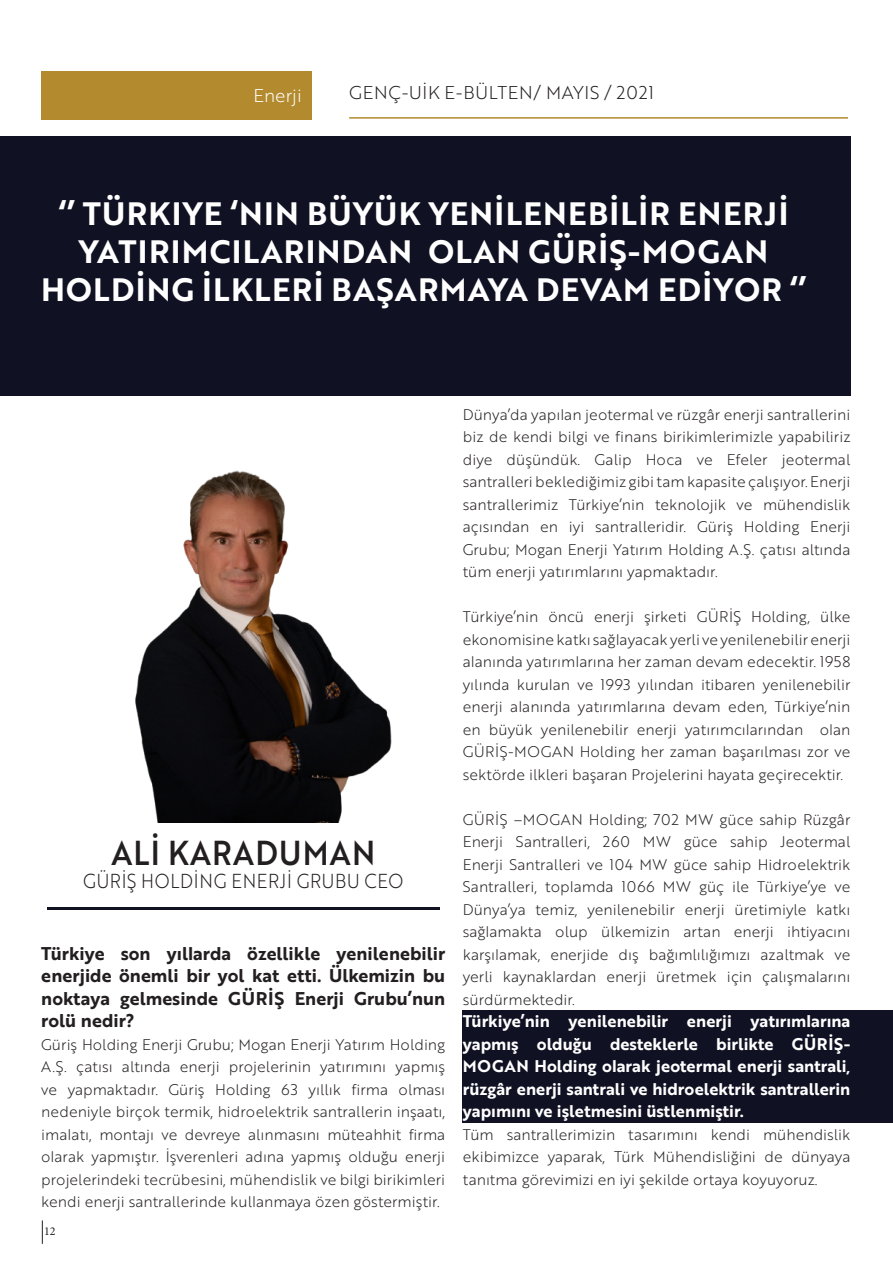
<style>
.page{position:relative;width:893px;height:1263px;background:#fff}
.page>*{position:absolute;margin:0;border:0;box-sizing:border-box;transform-origin:0 0}
.t1{font:500 33.75px "Brother 1816";letter-spacing:.04em;color:#231f20;scale:.91 1}
.t2{font:700 31.5px "Brother 1816";letter-spacing:.04em;color:#fff}
.t3{font:300 19.65px "Brother 1816";letter-spacing:.04em;color:#231f20;scale:.91 1}
.t4{font:700 18px/22.5px "Brother 1816";color:#231f20;text-align:justify}
.t5{font:300 18px "Brother 1816";letter-spacing:.04em;color:#231f20}
.t6{font:300 18px "Brother 1816";color:#fff}
.t7{font:700 16.5px/22.5px "Brother 1816";color:#fff;text-align:justify}
.t8{font:300 15px/22.5px "Brother 1816";color:#231f20;text-align:justify}
.t9{font:12px "Minion Pro";color:#231f20}
</style>
<div class="page">
<svg style="left:42px;top:1220px;width:1px;height:24px"></svg>
<div style="left:0;top:136px;width:850px;height:259px;background:#101123"></div>
<div style="left:41px;top:71px;width:270px;height:48px;background:#b38a2e"></div>
<hr style="left:349px;top:117px;width:499px;height:2px;background:#b38a2e">
<div style="left:463px;top:1010px;width:430px;height:113px;background:#101123"></div>
<hr style="left:47px;top:907px;width:392px;height:3px;background:#101123">
<img style="left:135px;top:470px;width:257px;height:353px">
<p class="t6" style="left:254px;top:82px;width:50px">Enerji</p>
<p class="t5" style="left:349px;top:79px;width:306px">GENÇ-UİK E-BÜLTEN/ MAYIS / 2021</p>
<p class="t2" style="left:59px;top:190px;width:731px">‘’ TÜRKIYE ‘NIN BÜYÜK YENİLENEBİLİR ENERJİ</p>
<p class="t2" style="left:79px;top:228px;width:691px">YATIRIMCILARINDAN OLAN GÜRİŞ-MOGAN</p>
<p class="t2" style="left:41px;top:265px;width:767px">HOLDİNG İLKLERİ BAŞARMAYA DEVAM EDİYOR ‘’</p>
<p class="t1" style="left:111px;top:827px;width:291px">ALİ KARADUMAN</p>
<p class="t3" style="left:83px;top:867px;width:353px">GÜRİŞ HOLDİNG ENERJİ GRUBU CEO</p>
<p class="t4" style="left:41px;top:941px;width:405px">Türkiye son yıllarda özellikle yenilenebilir enerjide önemli bir yol kat etti. Ülkemizin bu noktaya gelmesinde GÜRİŞ Enerji Grubu’nun rolü nedir?</p>
<p class="t8" style="left:41px;top:1033px;width:405px">Güriş Holding Enerji Grubu; Mogan Enerji Yatırım Holding A.Ş. çatısı altında enerji projelerinin yatırımını yapmış ve yapmaktadır. Güriş Holding 63 yıllık firma olması nedeniyle birçok termik, hidroelektrik santrallerin inşaatı, imalatı, montajı ve devreye alınmasını müteahhit firma olarak yapmıştır. İşverenleri adına yapmış olduğu enerji projelerindeki tecrübesini, mühendislik ve bilgi birikimleri kendi enerji santrallerinde kullanmaya özen göstermiştir.</p>
<p class="t9" style="left:44px;top:1223px;width:13px">12</p>
<p class="t8" style="left:463px;top:402px;width:389px">Dünya’da yapılan jeotermal ve rüzgâr enerji santrallerini biz de kendi bilgi ve finans birikimlerimizle yapabiliriz diye düşündük. Galip Hoca ve Efeler jeotermal santralleri beklediğimiz gibi tam kapasite çalışıyor. Enerji santrallerimiz Türkiye’nin teknolojik ve mühendislik açısından en iyi santralleridir. Güriş Holding Enerji Grubu; Mogan Enerji Yatırım Holding A.Ş. çatısı altında tüm enerji yatırımlarını yapmaktadır.</p>
<p class="t8" style="left:463px;top:605px;width:389px">Türkiye’nin öncü enerji şirketi GÜRİŞ Holding, ülke ekonomisine katkı sağlayacak yerli ve yenilenebilir enerji alanında yatırımlarına her zaman devam edecektir. 1958 yılında kurulan ve 1993 yılından itibaren yenilenebilir enerji alanında yatırımlarına devam eden, Türkiye’nin en büyük yenilenebilir enerji yatırımcılarından olan GÜRİŞ-MOGAN Holding her zaman başarılması zor ve sektörde ilkleri başaran Projelerini hayata geçirecektir.</p>
<p class="t8" style="left:463px;top:807px;width:389px">GÜRİŞ –MOGAN Holding; 702 MW güce sahip Rüzgâr Enerji Santralleri, 260 MW güce sahip Jeotermal Enerji Santralleri ve 104 MW güce sahip Hidroelektrik Santralleri, toplamda 1066 MW güç ile Türkiye’ye ve Dünya’ya temiz, yenilenebilir enerji üretimiyle katkı sağlamakta olup ülkemizin artan enerji ihtiyacını karşılamak, enerjide dış bağımlılığımızı azaltmak ve yerli kaynaklardan enerji üretmek için çalışmalarını sürdürmektedir.</p>
<p class="t7" style="left:463px;top:1009px;width:389px">Türkiye’nin yenilenebilir enerji yatırımlarına yapmış olduğu desteklerle birlikte GÜRİŞ-MOGAN Holding olarak jeotermal enerji santrali, rüzgâr enerji santrali ve hidroelektrik santrallerin yapımını ve işletmesini üstlenmiştir.</p>
<p class="t8" style="left:463px;top:1122px;width:389px">Tüm santrallerimizin tasarımını kendi mühendislik ekibimizce yaparak, Türk Mühendisliğini de dünyaya tanıtma görevimizi en iyi şekilde ortaya koyuyoruz.</p>
</div>
